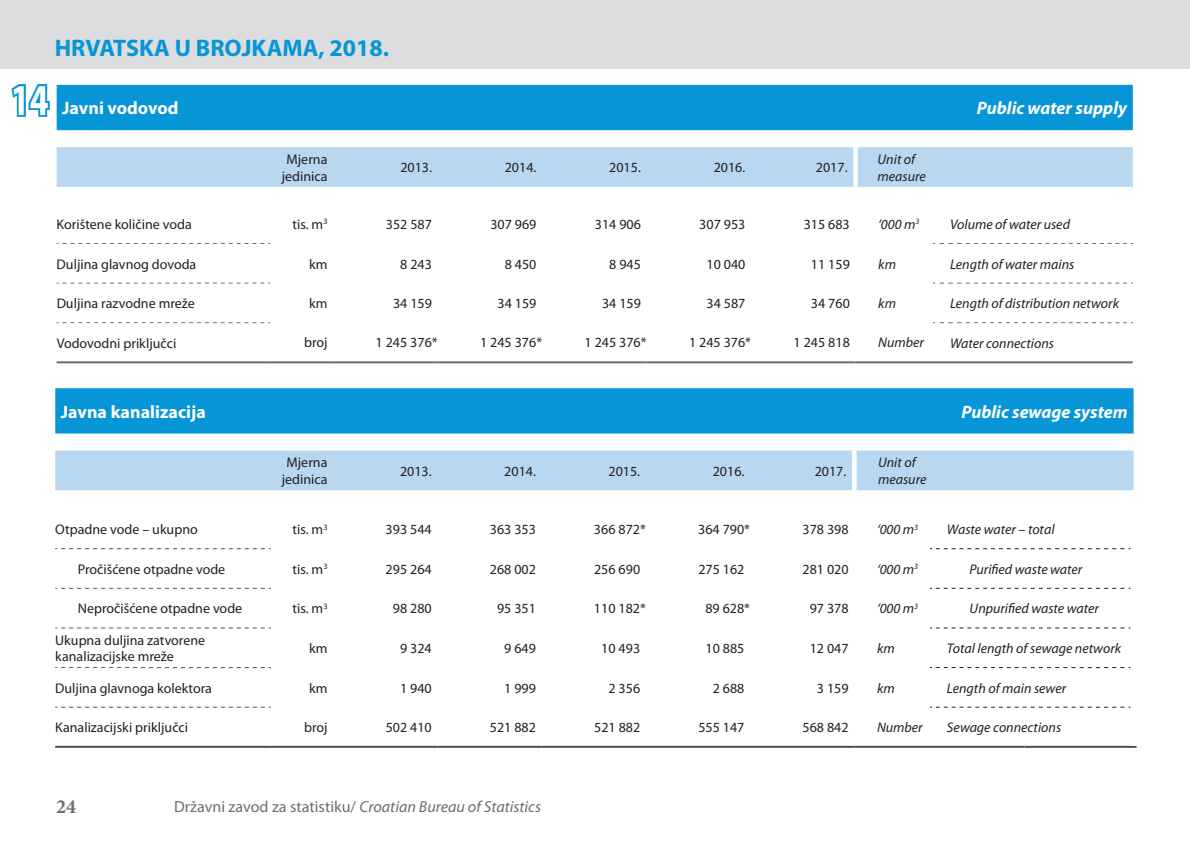
<style>
.page{position:relative;width:1190px;height:850px;background:#fff}
.page>*{position:absolute;margin:0;border:0;box-sizing:border-box;transform-origin:0 0}
.t1{font:700 44.2px "Myriad Pro";color:#fff;scale:.77 1}
.t2{font:700 24px "Myriad Pro";color:#0696d7}
.t3{font:700 20px "Minion Pro";color:#6c6d70}
.t4{font:italic 700 18px "Myriad Pro";color:#fff}
.t5{font:700 18px "Myriad Pro";color:#fff}
.t6{font:italic 16px "Myriad Pro";color:#6c6d70}
.t7{font:14px/16.8px "Myriad Pro";color:#231f20;text-align:center}
.t8{font:italic 14px/16.8px "Myriad Pro";color:#231f20}
.s1{font-style:normal}
</style>
<div class="page">
<div style="left:0;top:0;width:1190px;height:69px;background:#dcdddf"></div>
<svg style="left:11px;top:84px;width:39px;height:33px"></svg>
<div style="left:57px;top:85px;width:1075px;height:45px;background:#0696d7"></div>
<div style="left:57px;top:147px;width:1075px;height:40px;background:#b8d7f0"></div>
<svg style="left:853px;top:147px;width:4px;height:40px"></svg>
<svg style="left:57px;top:243px;width:213px;height:1px"></svg>
<svg style="left:57px;top:282px;width:213px;height:1px"></svg>
<svg style="left:57px;top:322px;width:213px;height:1px"></svg>
<hr style="left:57px;top:361px;width:213px;height:2px;background:#6c6d70">
<hr style="left:270px;top:361px;width:63px;height:2px;background:#6c6d70">
<hr style="left:333px;top:361px;width:104px;height:2px;background:#6c6d70">
<hr style="left:437px;top:361px;width:105px;height:2px;background:#6c6d70">
<hr style="left:542px;top:361px;width:104px;height:2px;background:#6c6d70">
<hr style="left:646px;top:361px;width:105px;height:2px;background:#6c6d70">
<hr style="left:751px;top:361px;width:104px;height:2px;background:#6c6d70">
<hr style="left:855px;top:361px;width:78px;height:2px;background:#6c6d70">
<hr style="left:933px;top:361px;width:35px;height:2px;background:#6c6d70">
<hr style="left:968px;top:361px;width:64px;height:2px;background:#6c6d70">
<hr style="left:1032px;top:361px;width:100px;height:2px;background:#6c6d70">
<svg style="left:933px;top:243px;width:199px;height:1px"></svg>
<svg style="left:933px;top:282px;width:199px;height:1px"></svg>
<svg style="left:933px;top:322px;width:199px;height:1px"></svg>
<div style="left:55px;top:388px;width:1078px;height:45px;background:#0696d7"></div>
<div style="left:55px;top:450px;width:1078px;height:40px;background:#b8d7f0"></div>
<hr style="left:852px;top:450px;width:4px;height:40px;background:#fff">
<svg style="left:55px;top:548px;width:216px;height:1px"></svg>
<svg style="left:930px;top:548px;width:200px;height:1px"></svg>
<svg style="left:55px;top:587px;width:216px;height:1px"></svg>
<svg style="left:930px;top:587px;width:200px;height:1px"></svg>
<svg style="left:55px;top:627px;width:216px;height:1px"></svg>
<svg style="left:930px;top:627px;width:200px;height:1px"></svg>
<svg style="left:55px;top:667px;width:216px;height:1px"></svg>
<svg style="left:930px;top:667px;width:200px;height:1px"></svg>
<svg style="left:55px;top:706px;width:216px;height:1px"></svg>
<svg style="left:930px;top:706px;width:200px;height:1px"></svg>
<hr style="left:55px;top:745px;width:216px;height:2px;background:#4c4c4c">
<hr style="left:271px;top:745px;width:62px;height:2px;background:#4c4c4c">
<hr style="left:333px;top:745px;width:104px;height:2px;background:#4c4c4c">
<hr style="left:437px;top:745px;width:104px;height:2px;background:#4c4c4c">
<hr style="left:541px;top:745px;width:105px;height:2px;background:#4c4c4c">
<hr style="left:646px;top:745px;width:104px;height:2px;background:#4c4c4c">
<hr style="left:750px;top:745px;width:104px;height:2px;background:#4c4c4c">
<hr style="left:854px;top:745px;width:76px;height:2px;background:#4c4c4c">
<hr style="left:930px;top:745px;width:94px;height:2px;background:#4c4c4c">
<hr style="left:1024px;top:745px;width:112px;height:2px;background:#4c4c4c">
<h2 class="t2" style="left:55px;top:35px;width:336px">HRVATSKA U BROJKAMA, 2018.</h2>
<h1 class="t1" style="left:11px;top:75px;width:51px">14</h1>
<p class="t5" style="left:62px;top:98px;width:118px">Javni vodovod</p>
<p class="t4" style="left:976px;top:98px;width:152px">Public water supply</p>
<p class="t7" style="left:282px;top:151px;width:47px">Mjerna jedinica</p>
<p class="t7" style="left:400px;top:159px;width:33px">2013.</p>
<p class="t7" style="left:505px;top:159px;width:33px">2014.</p>
<p class="t7" style="left:609px;top:159px;width:33px">2015.</p>
<p class="t7" style="left:713px;top:159px;width:33px">2016.</p>
<p class="t7" style="left:816px;top:159px;width:33px">2017.</p>
<p class="t8" style="left:877px;top:151px;width:50px">Unit of measure</p>
<p class="t7" style="left:57px;top:216px;width:137px">Korištene količine voda</p>
<p class="t7" style="left:292px;top:216px;width:36px">tis. m<sup>3</sup></p>
<p class="t7" style="left:386px;top:216px;width:48px">352 587</p>
<p class="t7" style="left:490px;top:216px;width:48px">307 969</p>
<p class="t7" style="left:595px;top:216px;width:48px">314 906</p>
<p class="t7" style="left:699px;top:216px;width:48px">307 953</p>
<p class="t7" style="left:803px;top:216px;width:48px">315 683</p>
<p class="t8" style="left:878px;top:216px;width:43px">‘000 m<sup>3</sup></p>
<p class="t8" style="left:950px;top:216px;width:121px">Volume of water used</p>
<p class="t7" style="left:57px;top:256px;width:141px">Duljina glavnog dovoda</p>
<p class="t7" style="left:309px;top:256px;width:20px">km</p>
<p class="t7" style="left:400px;top:256px;width:33px">8 243</p>
<p class="t7" style="left:505px;top:256px;width:33px">8 450</p>
<p class="t7" style="left:609px;top:256px;width:33px">8 945</p>
<p class="t7" style="left:706px;top:256px;width:40px">10 040</p>
<p class="t7" style="left:811px;top:256px;width:40px">11 159</p>
<p class="t8" style="left:878px;top:256px;width:19px">km</p>
<p class="t8" style="left:950px;top:256px;width:126px">Length of water mains</p>
<p class="t7" style="left:57px;top:295px;width:140px">Duljina razvodne mreže</p>
<p class="t7" style="left:309px;top:295px;width:20px">km</p>
<p class="t7" style="left:393px;top:295px;width:40px">34 159</p>
<p class="t7" style="left:497px;top:295px;width:40px">34 159</p>
<p class="t7" style="left:602px;top:295px;width:40px">34 159</p>
<p class="t7" style="left:706px;top:295px;width:40px">34 587</p>
<p class="t7" style="left:811px;top:295px;width:40px">34 760</p>
<p class="t8" style="left:878px;top:295px;width:19px">km</p>
<p class="t8" style="left:950px;top:295px;width:170px">Length of distribution network</p>
<p class="t7" style="left:57px;top:334px;width:121px">Vodovodni priključci</p>
<p class="t7" style="left:304px;top:334px;width:25px">broj</p>
<p class="t7" style="left:375px;top:334px;width:64px">1 245 376*</p>
<p class="t7" style="left:480px;top:334px;width:64px">1 245 376*</p>
<p class="t7" style="left:584px;top:334px;width:64px">1 245 376*</p>
<p class="t7" style="left:689px;top:334px;width:64px">1 245 376*</p>
<p class="t7" style="left:793px;top:334px;width:58px">1 245 818</p>
<p class="t8" style="left:878px;top:334px;width:47px">Number</p>
<p class="t8" style="left:950px;top:335px;width:106px">Water connections</p>
<p class="t5" style="left:61px;top:401px;width:146px">Javna kanalizacija</p>
<p class="t4" style="left:961px;top:401px;width:168px">Public sewage system</p>
<p class="t7" style="left:282px;top:454px;width:47px">Mjerna jedinica</p>
<p class="t7" style="left:400px;top:462px;width:33px">2013.</p>
<p class="t7" style="left:504px;top:462px;width:33px">2014.</p>
<p class="t7" style="left:608px;top:462px;width:33px">2015.</p>
<p class="t7" style="left:712px;top:462px;width:33px">2016.</p>
<p class="t7" style="left:814px;top:462px;width:33px">2017.</p>
<p class="t8" style="left:878px;top:454px;width:50px">Unit of measure</p>
<p class="t7" style="left:55px;top:521px;width:144px">Otpadne vode – ukupno</p>
<p class="t7" style="left:292px;top:521px;width:37px">tis. m<sup>3</sup></p>
<p class="t7" style="left:385px;top:521px;width:48px">393 544</p>
<p class="t7" style="left:490px;top:521px;width:48px">363 353</p>
<p class="t7" style="left:594px;top:521px;width:53px">366 872*</p>
<p class="t7" style="left:698px;top:521px;width:53px">364 790*</p>
<p class="t7" style="left:802px;top:521px;width:48px">378 398</p>
<p class="t8" style="left:877px;top:521px;width:43px">‘000 m<sup>3</sup></p>
<p class="t8" style="left:947px;top:521px;width:109px">Waste water – total</p>
<p class="t7" style="left:78px;top:561px;width:149px">Pročišćene otpadne vode</p>
<p class="t7" style="left:292px;top:561px;width:37px">tis. m<sup>3</sup></p>
<p class="t7" style="left:385px;top:561px;width:48px">295 264</p>
<p class="t7" style="left:490px;top:561px;width:48px">268 002</p>
<p class="t7" style="left:594px;top:561px;width:48px">256 690</p>
<p class="t7" style="left:698px;top:561px;width:48px">275 162</p>
<p class="t7" style="left:802px;top:561px;width:48px">281 020</p>
<p class="t8" style="left:877px;top:561px;width:43px">‘000 m<sup>3</sup></p>
<p class="t8" style="left:969px;top:561px;width:114px">Purified waste water</p>
<p class="t7" style="left:78px;top:600px;width:166px">Nepročišćene otpadne vode</p>
<p class="t7" style="left:292px;top:600px;width:37px">tis. m<sup>3</sup></p>
<p class="t7" style="left:393px;top:600px;width:40px">98 280</p>
<p class="t7" style="left:497px;top:600px;width:40px">95 351</p>
<p class="t7" style="left:594px;top:600px;width:53px">110 182*</p>
<p class="t7" style="left:705px;top:600px;width:46px">89 628*</p>
<p class="t7" style="left:809px;top:600px;width:40px">97 378</p>
<p class="t8" style="left:877px;top:600px;width:43px">‘000 m<sup>3</sup></p>
<p class="t8" style="left:969px;top:600px;width:131px">Unpurified waste water</p>
<p class="t7" style="left:55px;top:631px;width:151px;text-align:left">Ukupna duljina zatvorene kanalizacijske mreže</p>
<p class="t7" style="left:309px;top:640px;width:20px">km</p>
<p class="t7" style="left:400px;top:640px;width:33px">9 324</p>
<p class="t7" style="left:504px;top:640px;width:33px">9 649</p>
<p class="t7" style="left:601px;top:640px;width:40px">10 493</p>
<p class="t7" style="left:705px;top:640px;width:40px">10 885</p>
<p class="t7" style="left:809px;top:640px;width:40px">12 047</p>
<p class="t8" style="left:877px;top:640px;width:19px">km</p>
<p class="t8" style="left:947px;top:640px;width:176px">Total length of sewage network</p>
<p class="t7" style="left:55px;top:679px;width:158px">Duljina glavnoga kolektora</p>
<p class="t7" style="left:309px;top:679px;width:20px">km</p>
<p class="t7" style="left:400px;top:679px;width:33px">1 940</p>
<p class="t7" style="left:504px;top:679px;width:33px">1 999</p>
<p class="t7" style="left:608px;top:679px;width:33px">2 356</p>
<p class="t7" style="left:712px;top:679px;width:33px">2 688</p>
<p class="t7" style="left:817px;top:679px;width:33px">3 159</p>
<p class="t8" style="left:877px;top:679px;width:19px">km</p>
<p class="t8" style="left:947px;top:679px;width:121px">Length of main sewer</p>
<p class="t7" style="left:55px;top:719px;width:134px">Kanalizacijski priključci</p>
<p class="t7" style="left:304px;top:718px;width:25px">broj</p>
<p class="t7" style="left:386px;top:718px;width:48px">502 410</p>
<p class="t7" style="left:490px;top:718px;width:48px">521 882</p>
<p class="t7" style="left:594px;top:718px;width:48px">521 882</p>
<p class="t7" style="left:698px;top:718px;width:48px">555 147</p>
<p class="t7" style="left:802px;top:718px;width:48px">568 842</p>
<p class="t8" style="left:877px;top:718px;width:47px">Number</p>
<p class="t8" style="left:947px;top:719px;width:116px">Sewage connections</p>
<h3 class="t3" style="left:56px;top:792px;width:21px">24</h3>
<p class="t6" style="left:174px;top:797px;width:368px"><span class="s1">Državni zavod za statistiku/</span> Croatian Bureau of Statistics</p>
</div>
